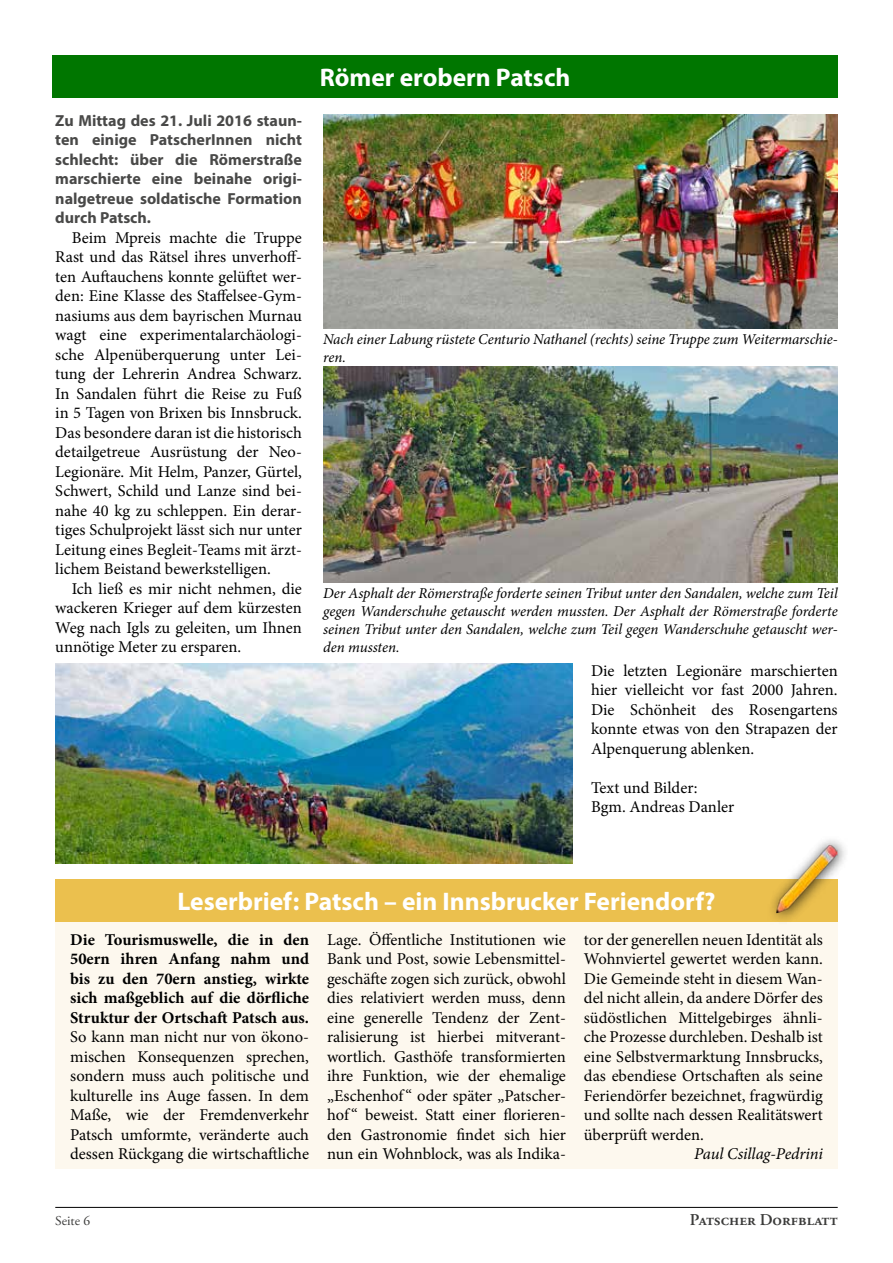
<style>
.page{position:relative;width:893px;height:1263px;background:#fff}
.page>*{position:absolute;margin:0;border:0;box-sizing:border-box;transform-origin:0 0}
.t1{font:700 25.5px "Myriad Pro";color:#fff}
.t2{font:16.5px/19.5px "Minion Pro";color:#000;text-align:justify}
.t3{font:700 16.5px/19.5px "Minion Pro";color:#000;text-align:justify}
.t4{font:italic 16.5px "Minion Pro";letter-spacing:-.01em;color:#000}
.t5{font:600 16.5px "Adobe Garamond Pro";color:#3b3b3a}
.t6{font:700 16.05px/19.5px "Myriad Pro";color:#494948;text-align:justify}
.t7{font:italic 15px/18px "Minion Pro";letter-spacing:-.005em;color:#000}
.t8{font:13.5px "Adobe Garamond Pro";color:#3b3b3a}
</style>
<div class="page">
<hr style="left:55px;top:1207px;width:783px;height:1px;background:#000">
<div style="left:55px;top:893px;width:783px;height:276px;background:#fdf8ee"></div>
<div style="left:52px;top:55px;width:786px;height:43px;background:#007600"></div>
<img style="left:324px;top:115px;width:514px;height:214px">
<img style="left:323px;top:366px;width:515px;height:217px">
<img style="left:55px;top:664px;width:518px;height:200px">
<div style="left:55px;top:879px;width:783px;height:42px;background:#ebc04e"></div>
<div style="left:767px;top:835px;width:82px;height:90px;background:#000;opacity:.8"></div>
<img style="left:776px;top:844px;width:62px;height:69px">
<p class="t6" style="left:55px;top:110px;width:248px">Zu Mittag des 21. Juli 2016 staun&shy;ten einige PatscherInnen nicht schlecht: über die Römerstraße marschierte eine beinahe origi&shy;nalgetreue soldatische Formation durch Patsch.</p>
<p class="t2" style="left:55px;top:228px;width:248px;text-indent:16px">Beim Mpreis machte die Truppe Rast und das Rätsel ihres unverhoff&shy;ten Auftauchens konnte gelüftet wer&shy;den: Eine Klasse des Staffelsee-Gym&shy;nasiums aus dem bayrischen Murnau wagt eine experimentalarchäologi&shy;sche Alpenüberquerung unter Lei&shy;tung der Lehrerin Andrea Schwarz.<br>In Sandalen führt die Reise zu Fuß in 5 Tagen von Brixen bis Innsbruck.<br>Das besondere daran ist die historisch detailgetreue Ausrüstung der Neo-Legionäre. Mit Helm, Panzer, Gürtel, Schwert, Schild und Lanze sind bei&shy;nahe 40 kg zu schleppen. Ein derar&shy;tiges Schulprojekt lässt sich nur unter Leitung eines Begleit-Teams mit ärzt&shy;lichem Beistand bewerkstelligen.</p>
<p class="t2" style="left:55px;top:579px;width:248px;text-indent:16px">Ich ließ es mir nicht nehmen, die wackeren Krieger auf dem kürzesten Weg nach Igls zu geleiten, um Ihnen unnötige Meter zu ersparen.</p>
<h1 class="t1" style="left:320px;top:61px;width:252px">Römer erobern Patsch</h1>
<p class="t7" style="left:323px;top:330px;width:516px">Nach einer Labung rüstete Centurio Nathanel (rechts) seine Truppe zum Weitermarschie&shy;ren.</p>
<p class="t7" style="left:323px;top:584px;width:516px;text-align:justify">Der Asphalt der Römerstraße forderte seinen Tribut unter den Sandalen, welche zum Teil gegen Wanderschuhe getauscht werden mussten. Der Asphalt der Römerstraße forderte seinen Tribut unter den Sandalen, welche zum Teil gegen Wanderschuhe getauscht wer&shy;den mussten.</p>
<p class="t2" style="left:591px;top:661px;width:248px">Die letzten Legionäre marschierten hier vielleicht vor fast 2000 Jahren.<br>Die Schönheit des Rosengartens konnte etwas von den Strapazen der Alpenquerung ablenken.</p>
<p class="t2" style="left:591px;top:778px;width:145px">Text und Bilder:<br>Bgm. Andreas Danler</p>
<h1 class="t1" style="left:177px;top:884px;width:540px">Leserbrief: Patsch – ein Innsbrucker Feriendorf?</h1>
<p class="t3" style="left:70px;top:929px;width:240px">Die Tourismuswelle, die in den 50ern ihren Anfang nahm und bis zu den 70ern anstieg, wirkte sich maßgeblich auf die dörfliche Struktur der Ortschaft Patsch aus.</p>
<p class="t2" style="left:70px;top:1027px;width:240px">So kann man nicht nur von ökono&shy;mischen Konsequenzen sprechen, sondern muss auch politische und kulturelle ins Auge fassen. In dem Maße, wie der Fremdenverkehr Patsch umformte, veränderte auch dessen Rückgang die wirtschaftliche</p>
<p class="t2" style="left:327px;top:930px;width:240px">Lage. Öffentliche Institutionen wie Bank und Post, sowie Lebensmittel&shy;geschäfte zogen sich zurück, obwohl dies relativiert werden muss, denn eine generelle Tendenz der Zent&shy;ralisierung ist hierbei mitverant&shy;wortlich. Gasthöfe transformierten ihre Funktion, wie der ehemalige „Eschenhof “ oder später „Patscher&shy;hof “ beweist. Statt einer florieren&shy;den Gastronomie findet sich hier nun ein Wohnblock, was als Indika-</p>
<p class="t2" style="left:584px;top:930px;width:240px">tor der generellen neuen Identität als Wohnviertel gewertet werden kann.<br>Die Gemeinde steht in diesem Wan&shy;del nicht allein, da andere Dörfer des südöstlichen Mittelgebirges ähnli&shy;che Prozesse durchleben. Deshalb ist eine Selbstvermarktung Innsbrucks, das ebendiese Ortschaften als seine Feriendörfer bezeichnet, fragwürdig und sollte nach dessen Realitätswert überprüft werden.</p>
<p class="t4" style="left:694px;top:1143px;width:130px">Paul Csillag-Pedrini</p>
<p class="t8" style="left:55px;top:1212px;width:36px">Seite 6</p>
<p class="t5" style="left:690px;top:1210px;width:149px">Patscher Dorfblatt</p>
</div>
